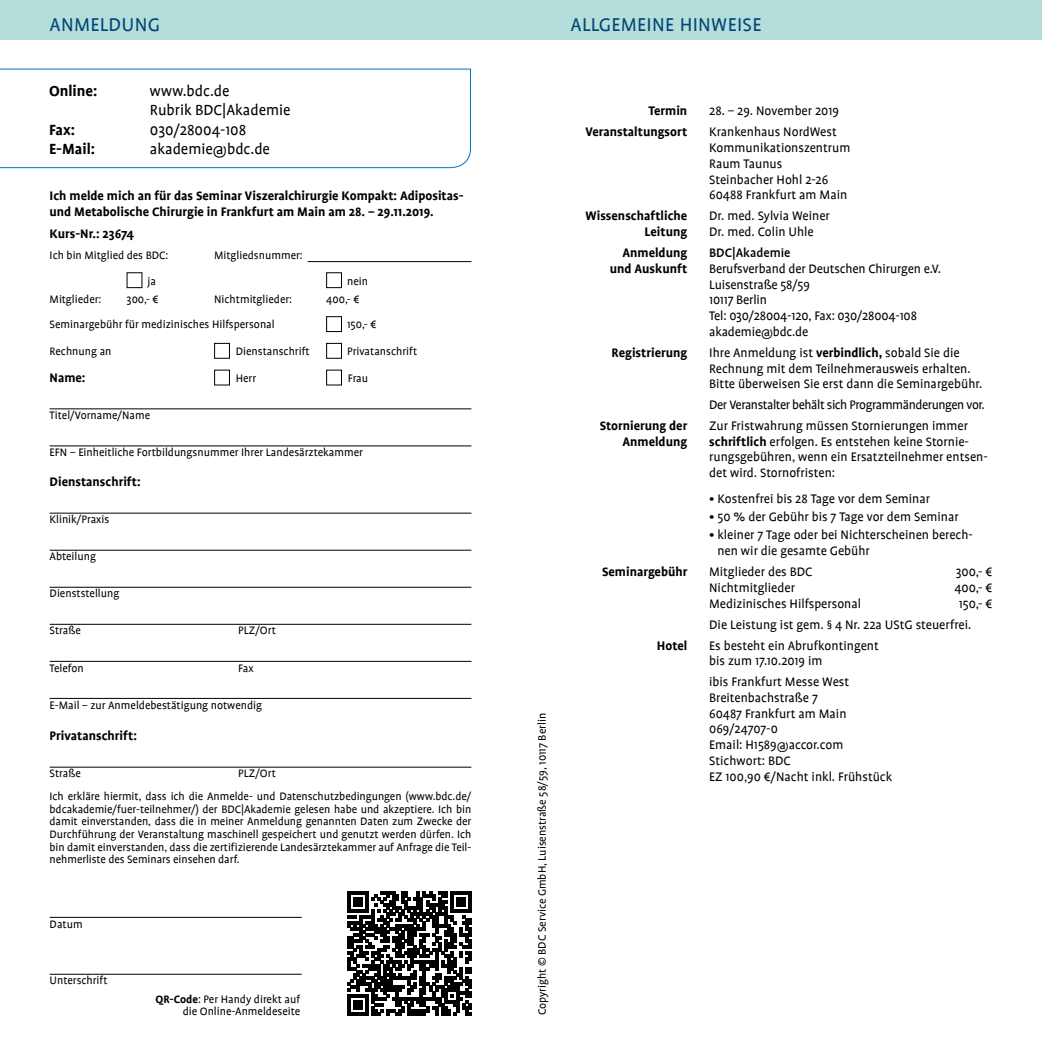
<style>
.page{position:relative;width:1042px;height:1042px;background:#fff}
.page>*{position:absolute;margin:0;border:0;box-sizing:border-box;transform-origin:0 0}
.Head_blauer_Kasten{font:21px "Profile";letter-spacing:.015em;color:#004676}
.t1{font:16.62px/19.2px "Profile";color:#000}
.t2{font:700 16.62px "Profile";color:#000}
.Allg_Hinweise_NEU{font:14px/15.8px "Profile";color:#000}
.allgemeine_Hinweise{font:700 14px/15.8px "Profile";color:#000;text-align:right}
.allgemeine_Hinweise-2{font:14px/15.8px "Profile";color:#000}
.Mini_6pt{font:14px/15.8px "Profile";color:#000}
.allgemeine_Hinweise-3{font:14px "Profile";letter-spacing:-.03em;color:#000}
.Allg_Hinweise_NEU-2{font:500 14px "Profile";color:#000}
.t3{font:12.25px/12.6px "Profile";color:#000;text-align:justify}
.s1{font-weight:700}
.s2{font-weight:500}
</style>
<div class="page">
<div style="left:0;top:0;width:1042px;height:40px;background:#b5ddda"></div>
<hr style="left:308px;top:261px;width:163px;height:1px;background:#000">
<hr style="left:50px;top:408px;width:421px;height:1px;background:#000">
<hr style="left:50px;top:446px;width:421px;height:1px;background:#000">
<hr style="left:50px;top:513px;width:421px;height:1px;background:#000">
<hr style="left:50px;top:550px;width:421px;height:1px;background:#000">
<hr style="left:50px;top:587px;width:421px;height:1px;background:#000">
<hr style="left:50px;top:624px;width:421px;height:1px;background:#000">
<hr style="left:50px;top:661px;width:421px;height:1px;background:#000">
<hr style="left:50px;top:698px;width:421px;height:1px;background:#000">
<hr style="left:50px;top:767px;width:421px;height:1px;background:#000">
<hr style="left:50px;top:917px;width:252px;height:1px;background:#000">
<hr style="left:50px;top:974px;width:252px;height:1px;background:#000">
<div style="left:127px;top:272px;width:15px;height:16px;border:1px solid #000"></div>
<div style="left:326px;top:272px;width:16px;height:16px;border:1px solid #000"></div>
<div style="left:326px;top:316px;width:16px;height:16px;border:1px solid #000"></div>
<div style="left:214px;top:343px;width:16px;height:16px;border:1px solid #000"></div>
<div style="left:326px;top:343px;width:16px;height:16px;border:1px solid #000"></div>
<div style="left:214px;top:370px;width:16px;height:15px;border:1px solid #000"></div>
<div style="left:326px;top:370px;width:16px;height:15px;border:1px solid #000"></div>
<svg style="left:347px;top:891px;width:124px;height:124px"></svg>
<svg style="left:0;top:68px;width:471px;height:100px"></svg>
<p class="Head_blauer_Kasten" style="left:50px;top:14px;width:112px">ANMELDUNG</p>
<p class="t2" style="left:49px;top:82px;width:50px">Online:</p>
<p class="t1" style="left:150px;top:81px;width:142px">www.bdc.de<br>Rubrik BDC|Akademie</p>
<p class="t2" style="left:49px;top:120px;width:28px">Fax:</p>
<p class="t1" style="left:150px;top:120px;width:98px">030/28004-108</p>
<p class="t2" style="left:49px;top:140px;width:48px">E-Mail:</p>
<p class="t1" style="left:150px;top:139px;width:122px">akademie@bdc.de</p>
<p class="allgemeine_Hinweise" style="left:50px;top:187px;width:416px;line-height:16.8px;text-align:left">Ich melde mich an für das Seminar Viszeralchirurgie Kompakt: Adipositas&shy;und Metabolische Chirurgie in Frankfurt am Main am 28. – 29.11.2019.</p>
<p class="allgemeine_Hinweise" style="left:50px;top:226px;width:86px">Kurs-Nr.: 23674</p>
<p class="t3" style="left:50px;top:249px;width:120px">Ich bin Mitglied des BDC:</p>
<p class="t3" style="left:214px;top:249px;width:90px">Mitgliedsnummer:</p>
<p class="t3" style="left:148px;top:275px;width:10px">ja</p>
<p class="t3" style="left:347px;top:275px;width:22px">nein</p>
<p class="t3" style="left:50px;top:293px;width:53px">Mitglieder:</p>
<p class="t3" style="left:127px;top:293px;width:34px">300,- €</p>
<p class="t3" style="left:214px;top:293px;width:79px">Nichtmitglieder:</p>
<p class="t3" style="left:326px;top:293px;width:35px">400,- €</p>
<p class="t3" style="left:50px;top:318px;width:227px">Seminargebühr für medizinisches Hilfspersonal</p>
<p class="t3" style="left:347px;top:318px;width:31px">150,- €</p>
<p class="t3" style="left:50px;top:345px;width:63px">Rechnung an</p>
<p class="t3" style="left:236px;top:345px;width:75px">Dienstanschrift</p>
<p class="t3" style="left:347px;top:345px;width:72px">Privatanschrift</p>
<p class="allgemeine_Hinweise" style="left:50px;top:370px;width:37px">Name:</p>
<p class="t3" style="left:236px;top:372px;width:22px">Herr</p>
<p class="t3" style="left:348px;top:372px;width:22px">Frau</p>
<p class="t3" style="left:50px;top:409px;width:102px">Titel/Vorname/Name</p>
<p class="t3" style="left:50px;top:446px;width:315px">EFN – Einheitliche Fortbildungsnummer Ihrer Landesärztekammer</p>
<p class="allgemeine_Hinweise" style="left:50px;top:474px;width:93px">Dienstanschrift:</p>
<p class="t3" style="left:50px;top:513px;width:61px">Klinik/Praxis</p>
<p class="t3" style="left:50px;top:550px;width:48px">Abteilung</p>
<p class="t3" style="left:50px;top:587px;width:71px">Dienststellung</p>
<p class="t3" style="left:50px;top:624px;width:33px">Straße</p>
<p class="t3" style="left:238px;top:624px;width:39px">PLZ/Ort</p>
<p class="t3" style="left:50px;top:661px;width:36px">Telefon</p>
<p class="t3" style="left:238px;top:661px;width:17px">Fax</p>
<p class="t3" style="left:50px;top:698px;width:214px">E-Mail – zur Anmeldebestätigung notwendig</p>
<p class="allgemeine_Hinweise" style="left:50px;top:728px;width:89px">Privatanschrift:</p>
<p class="t3" style="left:50px;top:767px;width:33px">Straße</p>
<p class="t3" style="left:238px;top:767px;width:39px">PLZ/Ort</p>
<p class="t3" style="left:50px;top:790px;width:423px">Ich erkläre hiermit, dass ich die Anmelde- und Datenschutzbedingungen (www.bdc.de/ bdcakademie/fuer-teilnehmer/) der BDC|Akademie gelesen habe und akzeptiere. Ich bin damit einverstanden, dass die in meiner Anmeldung genannten Daten zum Zwecke der Durchführung der Veranstaltung maschinell gespeichert und genutzt werden dürfen. Ich bin damit einverstanden, dass die zertifizierende Landesärztekammer auf Anfrage die Teil&shy;nehmerliste des Seminars einsehen darf.</p>
<p class="t3" style="left:50px;top:917px;width:35px">Datum</p>
<p class="t3" style="left:50px;top:974px;width:60px">Unterschrift</p>
<p class="t3" style="left:156px;top:993px;width:146px;text-align:right"><span class="s1">QR-Code</span>: Per Handy direkt auf die Online-Anmeldeseite</p>
<p class="Head_blauer_Kasten" style="left:570px;top:14px;width:192px">ALLGEMEINE HINWEISE</p>
<p class="t3" style="left:536px;top:1015px;width:304px;rotate:-90deg">Copyright © BDC Service GmbH, Luisenstraße 58/59, 10117 Berlin</p>
<p class="allgemeine_Hinweise" style="left:648px;top:103px;width:40px">Termin</p>
<p class="Allg_Hinweise_NEU" style="left:709px;top:103px;width:131px">28. – 29. November 2019</p>
<p class="allgemeine_Hinweise" style="left:586px;top:124px;width:103px">Veranstaltungsort</p>
<p class="Allg_Hinweise_NEU" style="left:709px;top:124px;width:129px">Krankenhaus NordWest</p>
<p class="Allg_Hinweise_NEU" style="left:709px;top:140px;width:143px">Kommunikationszentrum</p>
<p class="Allg_Hinweise_NEU" style="left:709px;top:156px;width:75px">Raum Taunus</p>
<p class="Allg_Hinweise_NEU" style="left:709px;top:171px;width:121px">Steinbacher Hohl 2-26</p>
<p class="Allg_Hinweise_NEU" style="left:709px;top:187px;width:140px">60488 Frankfurt am Main</p>
<p class="allgemeine_Hinweise" style="left:585px;top:208px;width:103px">Wissenschaftliche<br>Leitung</p>
<p class="Allg_Hinweise_NEU" style="left:709px;top:208px;width:122px">Dr. med. Sylvia Weiner</p>
<p class="Allg_Hinweise_NEU" style="left:709px;top:224px;width:106px">Dr. med. Colin Uhle</p>
<p class="allgemeine_Hinweise" style="left:610px;top:245px;width:79px">Anmeldung und Auskunft</p>
<p class="Allg_Hinweise_NEU-2" style="left:709px;top:245px;width:83px">BDC|Akademie</p>
<p class="Allg_Hinweise_NEU" style="left:709px;top:261px;width:233px">Berufsverband der Deutschen Chirurgen e.V.</p>
<p class="Allg_Hinweise_NEU" style="left:709px;top:276px;width:102px">Luisenstraße 58/59</p>
<p class="Allg_Hinweise_NEU" style="left:709px;top:292px;width:59px">10117 Berlin</p>
<p class="Allg_Hinweise_NEU" style="left:709px;top:308px;width:209px">Tel: 030/28004-120, Fax: 030/28004-108</p>
<p class="Allg_Hinweise_NEU" style="left:709px;top:324px;width:101px">akademie@bdc.de</p>
<p class="allgemeine_Hinweise" style="left:611px;top:344px;width:77px">Registrierung</p>
<p class="allgemeine_Hinweise-2" style="left:709px;top:345px;width:275px">Ihre Anmeldung ist <span class="s1">verbindlich,</span> sobald Sie die<br>Rechnung mit dem Teilnehmerausweis erhalten.<br>Bitte überweisen Sie erst dann die Seminargebühr.</p>
<p class="allgemeine_Hinweise-3" style="left:709px;top:397px;width:277px">Der Veranstalter behält sich Programmänderungen vor.</p>
<p class="allgemeine_Hinweise" style="left:600px;top:418px;width:89px">Stornierung der<br>Anmeldung</p>
<p class="allgemeine_Hinweise-2" style="left:709px;top:418px;width:280px">Zur Fristwahrung müssen Stornierungen immer <span class="s1">schriftlich</span> erfolgen. Es entstehen keine Stornie&shy;rungsgebühren, wenn ein Ersatzteilnehmer entsen&shy;det wird. Stornofristen:</p>
<p class="Mini_6pt" style="left:709px;top:491px;width:222px"><span class="s2">•</span> Kostenfrei bis 28 Tage vor dem Seminar</p>
<p class="Mini_6pt" style="left:709px;top:509px;width:251px"><span class="s2">•</span> 50 % der Gebühr bis 7 Tage vor dem Seminar</p>
<p class="Mini_6pt" style="left:717px;top:527px;width:257px;text-indent:-8px"><span class="s2">•</span> kleiner 7 Tage oder bei Nichterscheinen berech&shy;nen wir die gesamte Gebühr</p>
<p class="allgemeine_Hinweise" style="left:602px;top:564px;width:87px">Seminargebühr</p>
<p class="Allg_Hinweise_NEU" style="left:709px;top:564px;width:105px">Mitglieder des BDC</p>
<p class="Allg_Hinweise_NEU" style="left:956px;top:564px;width:38px">300,- €</p>
<p class="Allg_Hinweise_NEU" style="left:709px;top:580px;width:87px">Nichtmitglieder</p>
<p class="Allg_Hinweise_NEU" style="left:954px;top:580px;width:39px">400,- €</p>
<p class="Allg_Hinweise_NEU" style="left:709px;top:595px;width:153px">Medizinisches Hilfspersonal</p>
<p class="Allg_Hinweise_NEU" style="left:959px;top:595px;width:35px">150,- €</p>
<p class="Allg_Hinweise_NEU" style="left:709px;top:616px;width:264px">Die Leistung ist gem. § 4 Nr. 22a UStG steuerfrei.</p>
<p class="allgemeine_Hinweise" style="left:657px;top:637px;width:32px">Hotel</p>
<p class="Allg_Hinweise_NEU" style="left:709px;top:637px;width:171px">Es besteht ein Abrufkontingent bis zum 17.10.2019 im</p>
<p class="Allg_Hinweise_NEU" style="left:709px;top:674px;width:142px">ibis Frankfurt Messe West</p>
<p class="Allg_Hinweise_NEU" style="left:709px;top:690px;width:110px">Breitenbachstraße 7</p>
<p class="Allg_Hinweise_NEU" style="left:709px;top:705px;width:139px">60487 Frankfurt am Main</p>
<p class="Allg_Hinweise_NEU" style="left:709px;top:721px;width:70px">069/24707-0</p>
<p class="Allg_Hinweise_NEU" style="left:709px;top:737px;width:136px">Email: H1589@accor.com</p>
<p class="Allg_Hinweise_NEU" style="left:709px;top:753px;width:83px">Stichwort: BDC</p>
<p class="Allg_Hinweise_NEU" style="left:709px;top:768px;width:185px">EZ 100,90 €/Nacht inkl. Frühstück</p>
</div>
